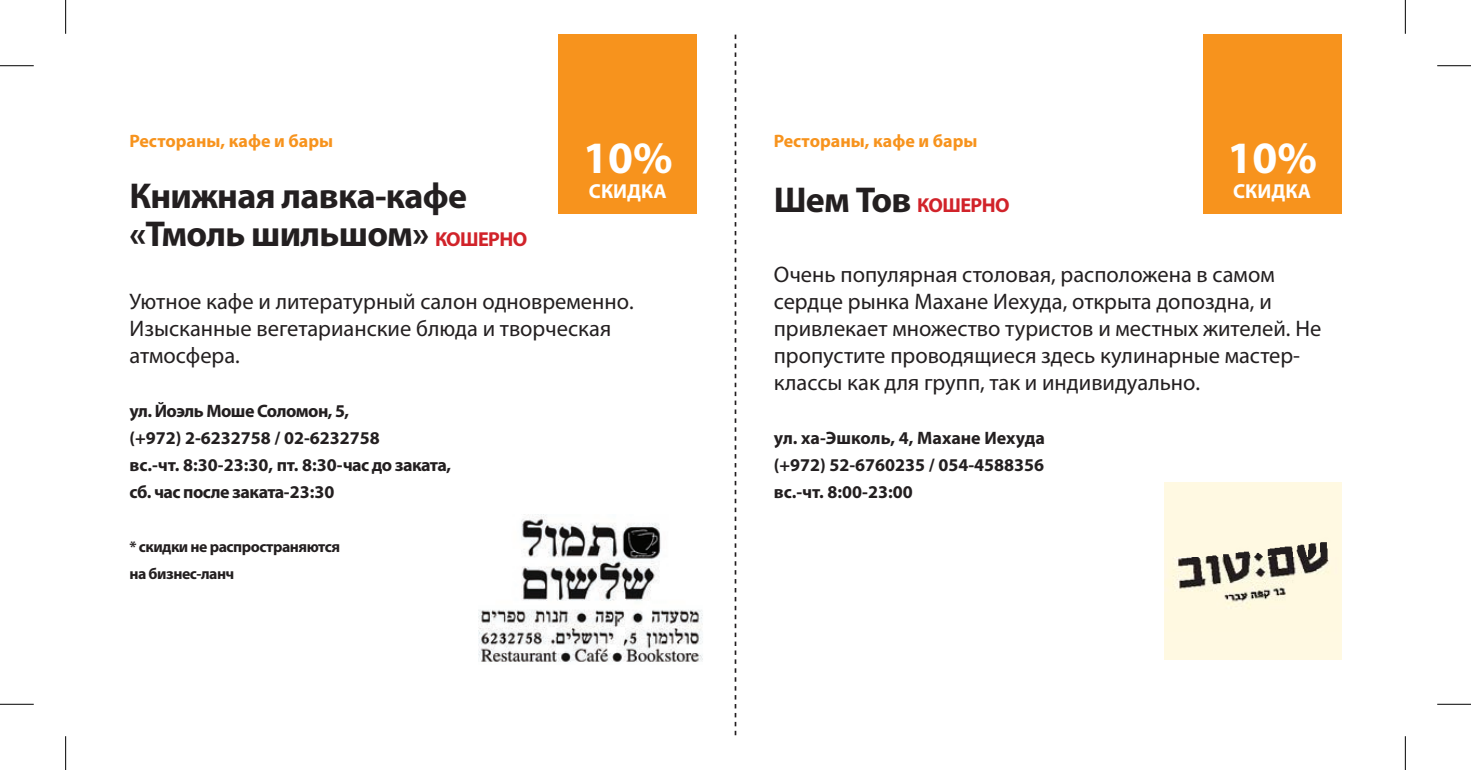
<style>
.page{position:relative;width:1471px;height:770px;background:#fff}
.page>*{position:absolute;margin:0;border:0;box-sizing:border-box;transform-origin:0 0}
.t1{font:700 45px "Myriad Pro";color:#fff}
.t2{font:700 36px/38.2px "Myriad Pro";letter-spacing:-.02em;color:#231f20}
.t3{font:22.5px/27px "Myriad Pro";color:#231f20}
.t4{font:700 20.25px "Myriad Pro";letter-spacing:-.03em;color:#d1232a}
.t5{font:700 20.25px "Myriad Pro";color:#fff}
.t6{font:700 18px/27px "Myriad Pro";letter-spacing:-.03em;color:#231f20}
.t7{font:700 18px/27px "Myriad Pro";color:#231f20;text-align:justify}
.t8{font:700 18px "Myriad Pro";color:#f7931d}
.t9{font:700 15.75px/27px "Myriad Pro";letter-spacing:-.03em;color:#231f20}
.s1{font-size:20.25px;color:#d1232a}
.s2{font-size:36px;color:#231f20}
</style>
<div class="page">
<svg style="left:734px;top:35px;width:2px;height:699px"></svg>
<div style="left:559px;top:34px;width:138px;height:179px;background:#f7931d"></div>
<img style="left:478px;top:514px;width:225px;height:148px">
<div style="left:1203px;top:34px;width:138px;height:179px;background:#f7931d"></div>
<img style="left:1164px;top:482px;width:177px;height:177px">
<hr style="left:0;top:65px;width:34px;height:1px;background:#000">
<hr style="left:1437px;top:65px;width:34px;height:1px;background:#000">
<hr style="left:0;top:703px;width:34px;height:1px;background:#000">
<hr style="left:1437px;top:703px;width:34px;height:1px;background:#000">
<hr style="left:65px;top:0;width:1px;height:34px;background:#000">
<hr style="left:65px;top:735px;width:1px;height:34px;background:#000">
<hr style="left:1405px;top:0;width:1px;height:34px;background:#000">
<hr style="left:1405px;top:735px;width:1px;height:34px;background:#000">
<p class="t8" style="left:129px;top:129px;width:205px">Рестораны, кафе и бары</p>
<h2 class="t2" style="left:129px;top:175px;width:399px">Книжная лавка-кафе «Тмоль шильшом» <span class="s1">КОШЕРНО</span></h2>
<h1 class="t1" style="left:583px;top:128px;width:91px">10%</h1>
<p class="t5" style="left:589px;top:178px;width:79px">СКИДКА</p>
<p class="t3" style="left:129px;top:287px;width:506px">Уютное кафе и литературный салон одновременно.<br>Изысканные вегетарианские блюда и творческая атмосфера.</p>
<p class="t6" style="left:129px;top:396px;width:323px">ул. Йоэль Моше Соломон, 5,<br>(+972) 2-6232758 / 02-6232758<br>вс.-чт. 8:30-23:30, пт. 8:30-час до заката, сб. час после заката-23:30</p>
<p class="t9" style="left:129px;top:532px;width:212px">* скидки не распространяются на бизнес-ланч</p>
<p class="t8" style="left:774px;top:129px;width:205px">Рестораны, кафе и бары</p>
<p class="t4" style="left:774px;top:192px;width:237px"><span class="s2">Шем Тов</span> КОШЕРНО</p>
<h1 class="t1" style="left:1227px;top:128px;width:91px">10%</h1>
<p class="t5" style="left:1233px;top:178px;width:79px">СКИДКА</p>
<p class="t3" style="left:774px;top:260px;width:549px">Очень популярная столовая, расположена в самом сердце рынка Махане Иехуда, открыта допоздна, и привлекает множество туристов и местных жителей. Не пропустите проводящиеся здесь кулинарные мастер&shy;классы как для групп, так и индивидуально.</p>
<p class="t7" style="left:774px;top:423px;width:273px">ул. ха-Эшколь, 4, Махане Иехуда (+972) 52-6760235 / 054-4588356 вс.-чт. 8:00-23:00</p>
</div>
